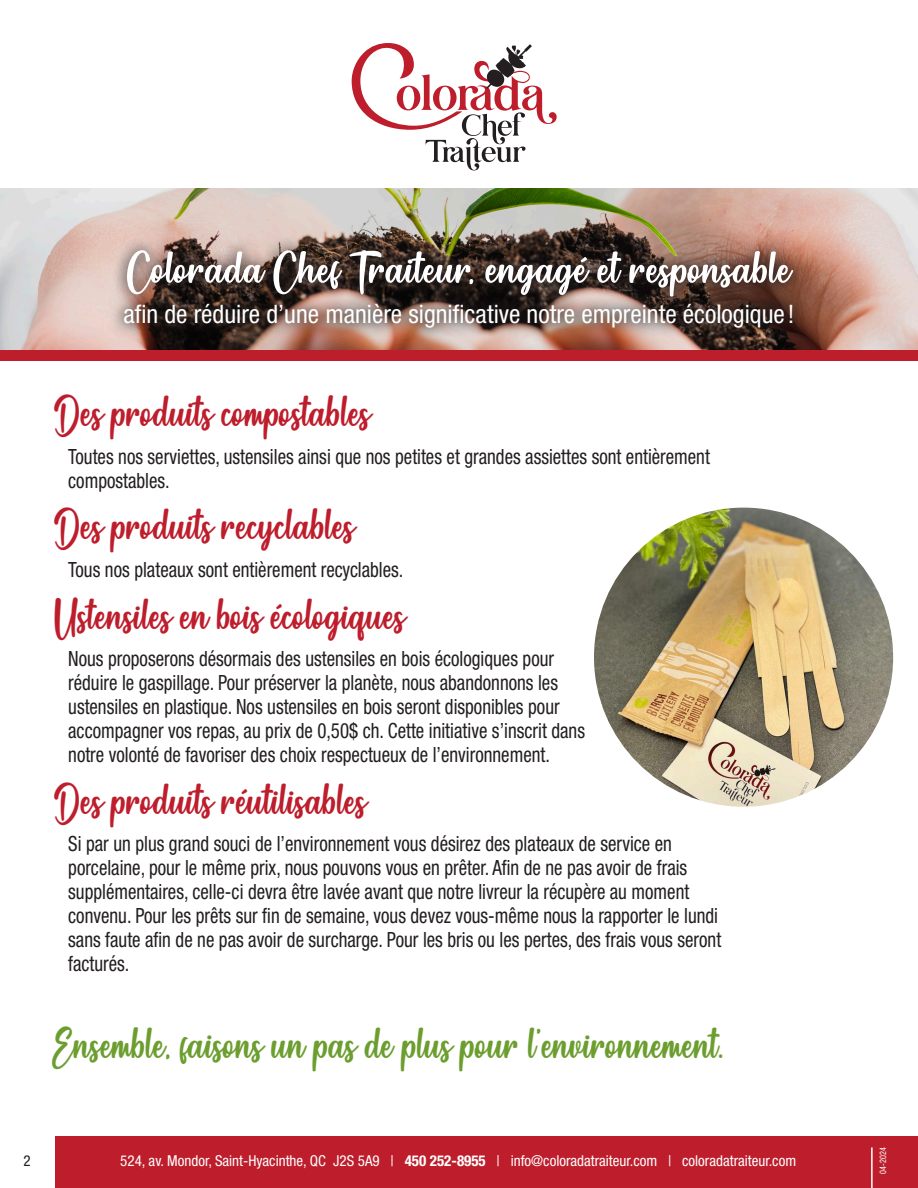
<style>
.page{position:relative;width:918px;height:1188px;background:#fff}
.page>*{position:absolute;margin:0;border:0;box-sizing:border-box;transform-origin:0 0}
.t1{font:51px "Gather";color:#fff}
.t2{font:49.5px "Gather";color:#be1d2c;scale:.9 1}
.t3{font:49.5px "Gather";color:#6c9e2f;scale:.9 1}
.t4{font:condensed 25.5px "Helvetica Neue LT Std";color:#fff}
.t5{font:condensed 21px/24px "Helvetica Neue LT Std";color:#231f20;scale:.9 1}
.t6{font:condensed 15px "Helvetica Neue LT Std";color:#fff}
.t7{font:condensed 15px "Helvetica Neue LT Std";color:#231f20}
.t8{font:condensed 9px "Helvetica Neue LT Std";color:#fff;scale:.9 1}
.s1{font-weight:700}
</style>
<div class="page">
<div style="left:55px;top:1136px;width:863px;height:52px;background:#be1d2c"></div>
<hr style="left:871px;top:1147px;width:2px;height:41px;background:#fff">
<svg style="left:352px;top:43px;width:205px;height:127px"></svg>
<img style="left:0;top:188px;width:918px;height:162px">
<div style="left:0;top:350px;width:918px;height:11px;background:#be1d2c"></div>
<img style="left:110px;top:236px;width:697px;height:106px">
<img style="left:594px;top:508px;width:299px;height:299px;border-radius:150px">
<p class="t1" style="left:127px;top:250px;width:665px">Colorada Chef Traiteur, engagé et responsable</p>
<p class="t4" style="left:123px;top:299px;width:673px">afin de réduire d’une manière significative notre empreinte écologique !</p>
<p class="t2" style="left:55px;top:395px;width:352px">Des produits compostables</p>
<p class="t5" style="left:68px;top:444px;width:714px">Toutes nos serviettes, ustensiles ainsi que nos petites et grandes assiettes sont entièrement compostables.</p>
<p class="t2" style="left:55px;top:508px;width:335px">Des produits recyclables</p>
<p class="t5" style="left:68px;top:557px;width:374px">Tous nos plateaux sont entièrement recyclables.</p>
<p class="t2" style="left:55px;top:597px;width:391px">Ustensiles en bois écologiques</p>
<p class="t5" style="left:68px;top:647px;width:576px">Nous proposerons désormais des ustensiles en bois écologiques pour réduire le gaspillage. Pour préserver la planète, nous abandonnons les ustensiles en plastique. Nos ustensiles en bois seront disponibles pour accompagner vos repas, au prix de 0,50$ ch. Cette initiative s’inscrit dans notre volonté de favoriser des choix respectueux de l’environnement.</p>
<p class="t2" style="left:55px;top:783px;width:348px">Des produits réutilisables</p>
<p class="t5" style="left:68px;top:832px;width:727px">Si par un plus grand souci de l’environnement vous désirez des plateaux de service en porcelaine, pour le même prix, nous pouvons vous en prêter. Afin de ne pas avoir de frais supplémentaires, celle-ci devra être lavée avant que notre livreur la récupère au moment convenu. Pour les prêts sur fin de semaine, vous devez vous-même nous la rapporter le lundi sans faute afin de ne pas avoir de surcharge. Pour les bris ou les pertes, des frais vous seront facturés.</p>
<p class="t3" style="left:54px;top:1027px;width:746px">Ensemble, faisons un pas de plus pour l’environnement.</p>
<p class="t7" style="left:23px;top:1152px;width:9px">2</p>
<p class="t8" style="left:878px;top:1174px;width:31px;rotate:-90deg">04-2024</p>
<p class="t6" style="left:120px;top:1152px;width:677px">524, av. Mondor, Saint-Hyacinthe, QC J2S 5A9 | <span class="s1">450 252-8955</span> | info@coloradatraiteur.com | coloradatraiteur.com</p>
</div>
